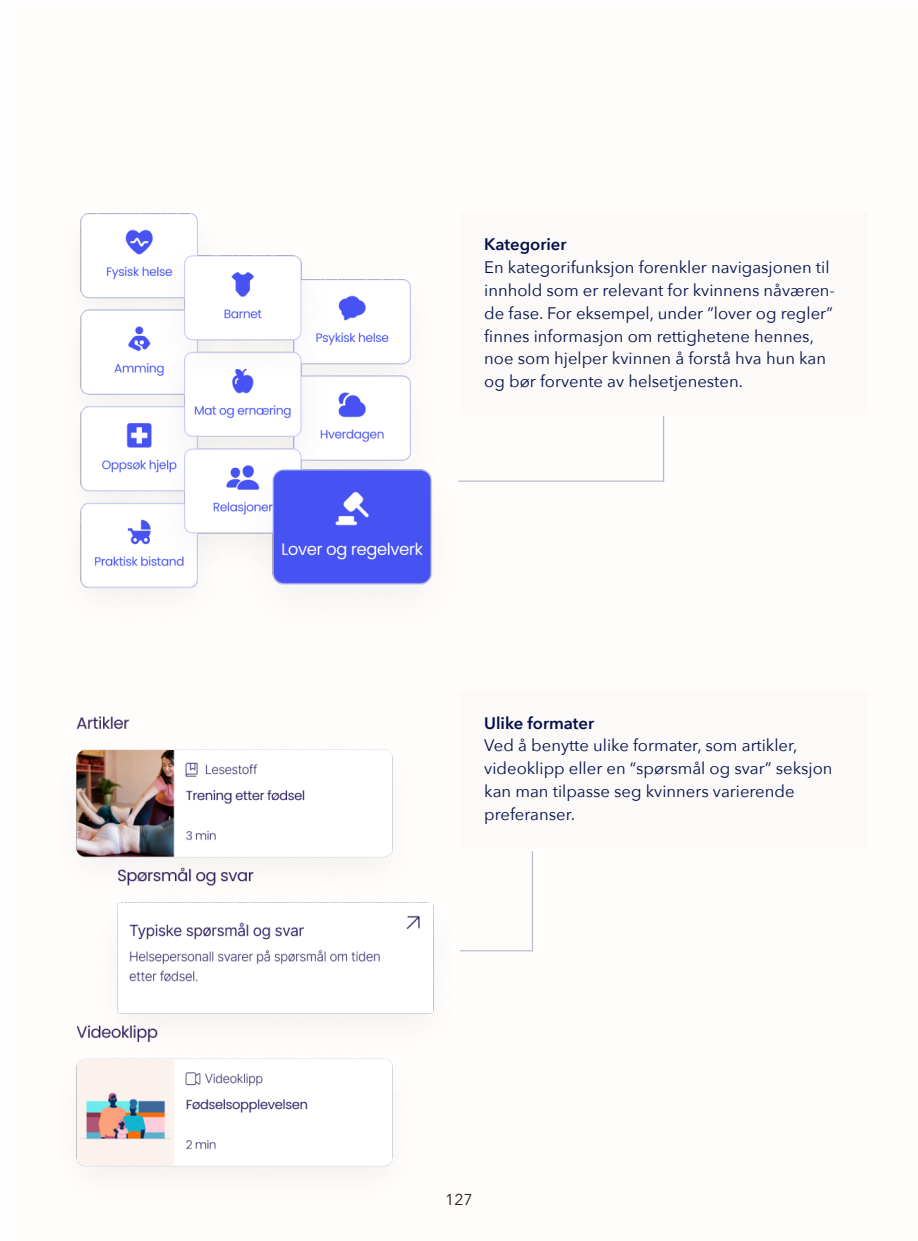
<style>
.page{position:relative;width:918px;height:1241px;background:#fff}
.page>*{position:absolute;margin:0;border:0;box-sizing:border-box;transform-origin:0 0}
.Body{font:16.62px/22.8px "Avenir Next";color:#030d47}
.mellomtittel{font:600 16.62px "Avenir Next";color:#030d47}
.t1{font:15.75px "Avenir Next";color:#231f20}
</style>
<div class="page">
<div style="left:460px;top:689px;width:408px;height:159px;background:#fbfaf9;border-radius:5px"></div>
<div style="left:460px;top:211px;width:408px;height:205px;background:#fbfaf9;border-radius:5px"></div>
<img style="left:80px;top:213px;width:414px;height:386px">
<img style="left:76px;top:716px;width:358px;height:462px">
<hr style="left:663px;top:416px;width:1px;height:65px;background:#b8b9ce">
<hr style="left:458px;top:480px;width:206px;height:1px;background:#b8b9ce">
<hr style="left:532px;top:850px;width:1px;height:101px;background:#b8b9ce">
<hr style="left:460px;top:950px;width:72px;height:1px;background:#b8b9ce">
<p class="mellomtittel" style="left:484px;top:230px;width:84px">Kategorier</p>
<p class="Body" style="left:484px;top:255px;width:352px">En kategorifunksjon forenkler navigasjonen til innhold som er relevant for kvinnens nåværen&shy;de fase. For eksempel, under ”lover og regler” finnes informasjon om rettighetene hennes, noe som hjelper kvinnen å forstå hva hun kan og bør forvente av helsetjenesten.</p>
<p class="mellomtittel" style="left:484px;top:708px;width:111px">Ulike formater</p>
<p class="Body" style="left:484px;top:733px;width:350px">Ved å benytte ulike formater, som artikler, videoklipp eller en “spørsmål og svar” seksjon kan man tilpasse seg kvinners varierende preferanser.</p>
<p class="t1" style="left:445px;top:1185px;width:29px">127</p>
</div>
